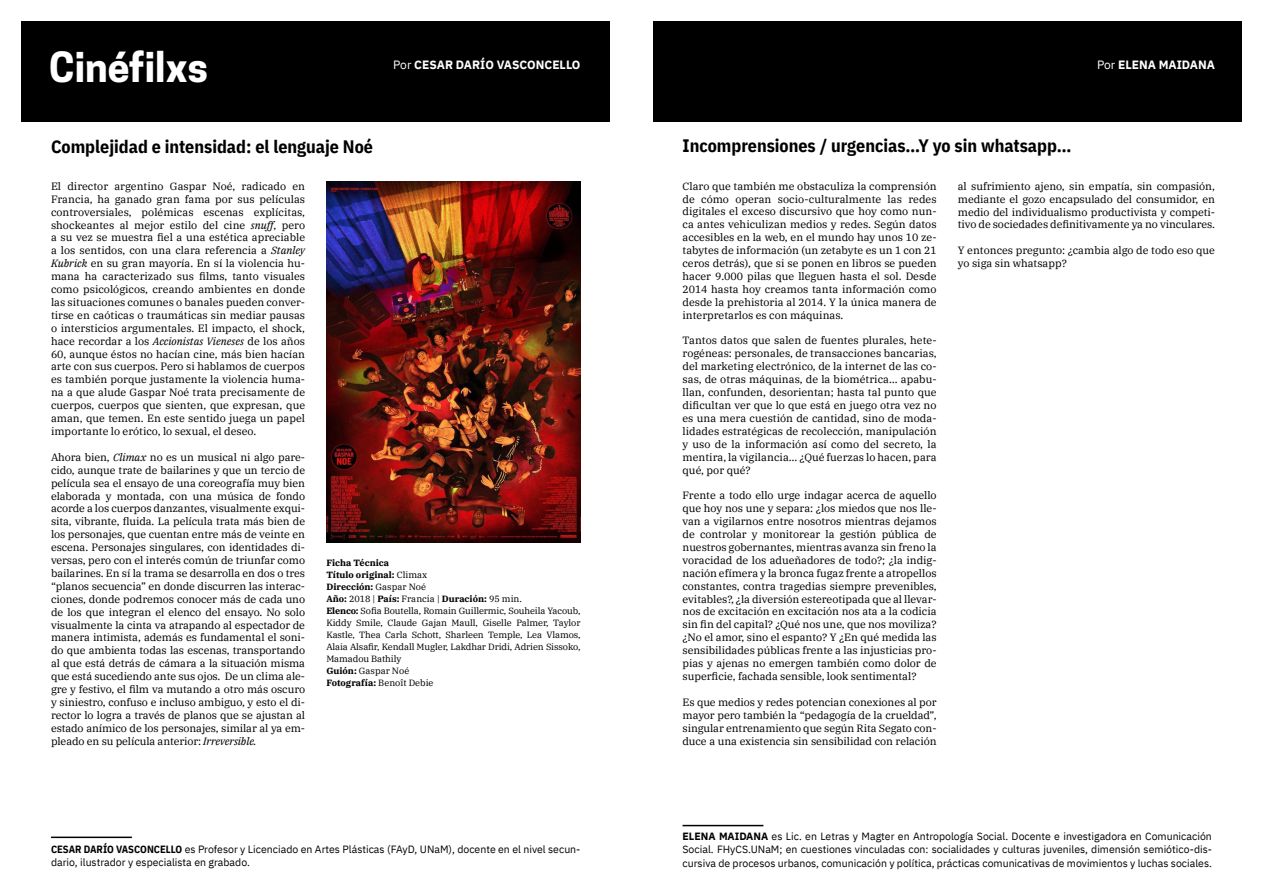
<style>
.page{position:relative;width:1263px;height:893px;background:#fff}
.page>*{position:absolute;margin:0;border:0;box-sizing:border-box;transform-origin:0 0}
.t1{font:700 39px "Cooper Hewitt";color:#fff}
.t2{font:700 18px "IBM Plex Sans Cond";color:#000}
.t3{font:700 12px "IBM Plex Sans";color:#fff}
.t4{font:10.5px/12.9px "IBM Plex Serif";letter-spacing:-.005em;color:#000;text-align:justify}
.t5{font:10.5px/13.5px "IBM Plex Sans";color:#000}
.t6{font:9px/12px "IBM Plex Serif";letter-spacing:-.01em;color:#000}
.s1{font-weight:400}
.s2{font-style:italic}
.s3{font-weight:700}
.s4{font-family:"IBM Plex Sans Cond";font-weight:700}
</style>
<div class="page">
<div style="left:21px;top:21px;width:589px;height:101px;background:#000"></div>
<div style="left:653px;top:21px;width:589px;height:101px;background:#000"></div>
<img style="left:327px;top:181px;width:253px;height:362px">
<hr style="left:51px;top:837px;width:81px;height:1px;background:#000">
<hr style="left:682px;top:825px;width:81px;height:1px;background:#000">
<h1 class="t1" style="left:49px;top:44px;width:160px">Cinéfilxs</h1>
<p class="t3" style="left:393px;top:55px;width:189px"><span class="s1">Por</span> CESAR DARÍO VASCONCELLO</p>
<p class="t3" style="left:1097px;top:55px;width:119px"><span class="s1">Por</span> ELENA MAIDANA</p>
<h2 class="t2" style="left:51px;top:132px;width:323px">Complejidad e intensidad: el lenguaje Noé</h2>
<p class="t4" style="left:51px;top:179px;width:256px">El director argentino Gaspar Noé, radicado en Francia, ha ganado gran fama por sus películas controversiales, polémicas escenas explícitas, shockeantes al mejor estilo del cine <span class="s2">snuff</span>, pero a su vez se muestra fiel a una estética apreciable a los sentidos, con una clara referencia a <span class="s2">Stanley Kubrick</span> en su gran mayoría. En sí la violencia hu&shy;mana ha caracterizado sus films, tanto visuales como psicológicos, creando ambientes en donde las situaciones comunes o banales pueden conver&shy;tirse en caóticas o traumáticas sin mediar pausas o intersticios argumentales. El impacto, el shock, hace recordar a los <span class="s2">Accionistas Vieneses</span> de los años 60, aunque éstos no hacían cine, más bien hacían arte con sus cuerpos. Pero si hablamos de cuerpos es también porque justamente la violencia huma&shy;na a que alude Gaspar Noé trata precisamente de cuerpos, cuerpos que sienten, que expresan, que aman, que temen. En este sentido juega un papel importante lo erótico, lo sexual, el deseo.</p>
<p class="t4" style="left:51px;top:450px;width:256px">Ahora bien, <span class="s2">Climax</span> no es un musical ni algo pare&shy;cido, aunque trate de bailarines y que un tercio de película sea el ensayo de una coreografía muy bien elaborada y montada, con una música de fondo acorde a los cuerpos danzantes, visualmente exqui&shy;sita, vibrante, fluida. La película trata más bien de los personajes, que cuentan entre más de veinte en escena. Personajes singulares, con identidades di&shy;versas, pero con el interés común de triunfar como bailarines. En sí la trama se desarrolla en dos o tres “planos secuencia” en donde discurren las interac&shy;ciones, donde podremos conocer más de cada uno de los que integran el elenco del ensayo. No solo visualmente la cinta va atrapando al espectador de manera intimista, además es fundamental el soni&shy;do que ambienta todas las escenas, transportando al que está detrás de cámara a la situación misma que está sucediendo ante sus ojos. De un clima ale&shy;gre y festivo, el film va mutando a otro más oscuro y siniestro, confuso e incluso ambiguo, y esto el di&shy;rector lo logra a través de planos que se ajustan al estado anímico de los personajes, similar al ya em&shy;pleado en su película anterior: <span class="s2">Irreversible.</span></p>
<p class="t6" style="left:326px;top:556px;width:256px"><span class="s3">Ficha Técnica<br>Título original:</span> Climax<br><span class="s3">Dirección:</span> Gaspar Noé<br><span class="s3">Año:</span> 2018 | <span class="s3">País:</span> Francia | <span class="s3">Duración:</span> 95 min.<br><span class="s3">Elenco:</span> Sofia Boutella, Romain Guillermic, Souheila Yacoub, Kiddy Smile, Claude Gajan Maull, Giselle Palmer, Taylor Kastle, Thea Carla Schott, Sharleen Temple, Lea Vlamos, Alaia Alsafir, Kendall Mugler, Lakdhar Dridi, Adrien Sissoko, Mamadou Bathily<br><span class="s3">Guión:</span> Gaspar Noé<br><span class="s3">Fotografía:</span> Benoît Debie</p>
<h2 class="t2" style="left:682px;top:132px;width:390px">Incomprensiones / urgencias…Y yo sin whatsapp…</h2>
<p class="t4" style="left:682px;top:179px;width:256px">Claro que también me obstaculiza la comprensión de cómo operan socio-culturalmente las redes digitales el exceso discursivo que hoy como nun&shy;ca antes vehiculizan medios y redes. Según datos accesibles en la web, en el mundo hay unos 10 ze&shy;tabytes de información (un zetabyte es un 1 con 21 ceros detrás), que si se ponen en libros se pueden hacer 9.000 pilas que lleguen hasta el sol. Desde 2014 hasta hoy creamos tanta información como desde la prehistoria al 2014. Y la única manera de interpretarlos es con máquinas.</p>
<p class="t4" style="left:682px;top:333px;width:256px">Tantos datos que salen de fuentes plurales, hete&shy;rogéneas: personales, de transacciones bancarias, del marketing electrónico, de la internet de las co&shy;sas, de otras máquinas, de la biométrica… apabu&shy;llan, confunden, desorientan; hasta tal punto que dificultan ver que lo que está en juego otra vez no es una mera cuestión de cantidad, sino de moda&shy;lidades estratégicas de recolección, manipulación y uso de la información así como del secreto, la mentira, la vigilancia… ¿Qué fuerzas lo hacen, para qué, por qué?</p>
<p class="t4" style="left:682px;top:488px;width:256px">Frente a todo ello urge indagar acerca de aquello que hoy nos une y separa: ¿los miedos que nos lle&shy;van a vigilarnos entre nosotros mientras dejamos de controlar y monitorear la gestión pública de nuestros gobernantes, mientras avanza sin freno la voracidad de los adueñadores de todo?; ¿la indig&shy;nación efímera y la bronca fugaz frente a atropellos constantes, contra tragedias siempre prevenibles, evitables?, ¿la diversión estereotipada que al llevar&shy;nos de excitación en excitación nos ata a la codicia sin fin del capital? ¿Qué nos une, que nos moviliza? ¿No el amor, sino el espanto? Y ¿En qué medida las sensibilidades públicas frente a las injusticias pro&shy;pias y ajenas no emergen también como dolor de superficie, fachada sensible, look sentimental?</p>
<p class="t4" style="left:682px;top:695px;width:256px">Es que medios y redes potencian conexiones al por mayor pero también la “pedagogía de la crueldad”, singular entrenamiento que según Rita Segato con&shy;duce a una existencia sin sensibilidad con relación</p>
<p class="t4" style="left:958px;top:179px;width:259px">al sufrimiento ajeno, sin empatía, sin compasión, mediante el gozo encapsulado del consumidor, en medio del individualismo productivista y competi&shy;tivo de sociedades definitivamente ya no vinculares.</p>
<p class="t4" style="left:958px;top:243px;width:259px">Y entonces pregunto: ¿cambia algo de todo eso que yo siga sin whatsapp?</p>
<p class="t5" style="left:51px;top:841px;width:531px"><span class="s4">CESAR DARÍO VASCONCELLO</span> es Profesor y Licenciado en Artes Plásticas (FAyD, UNaM), docente en el nivel secun&shy;dario, ilustrador y especialista en grabado.</p>
<p class="t5" style="left:682px;top:828px;width:531px;text-align:justify"><span class="s3">ELENA MAIDANA</span> es Lic. en Letras y Magter en Antropología Social. Docente e investigadora en Comunicación Social. FHyCS.UNaM; en cuestiones vinculadas con: socialidades y culturas juveniles, dimensión semiótico-dis&shy;cursiva de procesos urbanos, comunicación y política, prácticas comunicativas de movimientos y luchas sociales.</p>
</div>
